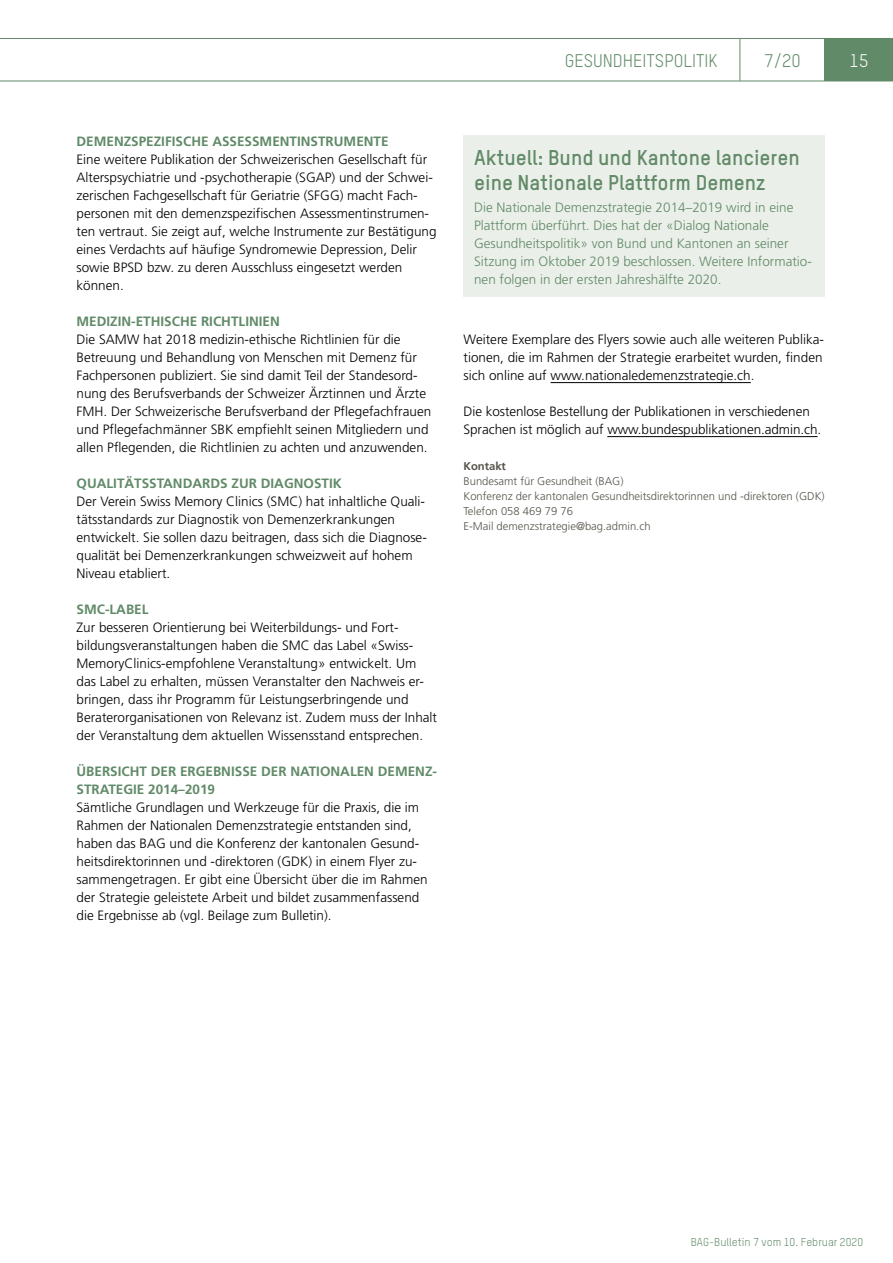
<style>
.page{position:relative;width:893px;height:1263px;background:#fff}
.page>*{position:absolute;margin:0;border:0;box-sizing:border-box;transform-origin:0 0}
.Text_Inhalte_Infobox_Titel_H2{font:700 21px/25.5px "TSTAR";color:#618a68}
.t1{font:18px "TSTAR";color:#618a68}
.t2{font:18px "TSTAR";color:#fff}
.Text_Inhalte_Lauftext_Normal{font:300 13.5px/18px "Frutiger";color:#000}
.Text_Inhalte_Infobox_Lauftext{font:300 13.5px/18px "Frutiger";color:#618a68}
.Text_Inhalte_Titel_Ebene_2{font:700 13.5px/18px "Frutiger";color:#618a68}
.Text_Inhalte_Lauftext_Klein{font:300 11.25px "Frutiger";color:#57544b}
.t3{font:11.25px "TSTAR";color:#618a68}
.Text_Inhalte_Lauftext_Klein_Titel_H2{font:700 11.25px "Frutiger";color:#57544b}
</style>
<div class="page">
<div style="left:825px;top:38px;width:68px;height:43px;background:#618a68"></div>
<hr style="left:0;top:38px;width:740px;height:1px;background:#618a68">
<hr style="left:740px;top:38px;width:85px;height:1px;background:#618a68">
<hr style="left:740px;top:39px;width:1px;height:42px;background:#618a68">
<hr style="left:0;top:81px;width:740px;height:1px;background:#618a68">
<hr style="left:740px;top:81px;width:85px;height:1px;background:#618a68">
<hr style="left:825px;top:81px;width:68px;height:1px;background:#618a68">
<hr style="left:550px;top:382px;width:201px;height:1px;background:#000">
<hr style="left:607px;top:436px;width:210px;height:1px;background:#000">
<div style="left:463px;top:136px;width:362px;height:161px;background:#ebefe9"></div>
<h2 class="t1" style="left:565px;top:50px;width:154px">GESUNDHEITSPOLITIK</h2>
<h2 class="t1" style="left:764px;top:49px;width:38px">7/20</h2>
<h2 class="t2" style="left:850px;top:49px;width:20px">15</h2>
<h3 class="Text_Inhalte_Titel_Ebene_2" style="left:77px;top:132px;width:314px">DEMENZSPEZIFISCHE ASSESSMENTINSTRUMENTE</h3>
<p class="Text_Inhalte_Lauftext_Normal" style="left:77px;top:150px;width:362px">Eine weitere Publikation der Schweizerischen Gesellschaft für Alterspsychiatrie und -psychotherapie (SGAP) und der Schwei&shy;zerischen Fachgesellschaft für Geriatrie (SFGG) macht Fach&shy;personen mit den demenzspezifischen Assessmentinstrumen&shy;ten vertraut. Sie zeigt auf, welche Instrumente zur Bestätigung eines Verdachts auf häufige Syndromewie Depression, Delir sowie BPSD bzw. zu deren Ausschluss eingesetzt werden können.</p>
<h3 class="Text_Inhalte_Titel_Ebene_2" style="left:77px;top:312px;width:205px">MEDIZIN-ETHISCHE RICHTLINIEN</h3>
<p class="Text_Inhalte_Lauftext_Normal" style="left:77px;top:330px;width:356px">Die SAMW hat 2018 medizin-ethische Richtlinien für die Betreuung und Behandlung von Menschen mit Demenz für Fachpersonen publiziert. Sie sind damit Teil der Standesord&shy;nung des Berufsverbands der Schweizer Ärztinnen und Ärzte FMH. Der Schweizerische Berufsverband der Pflegefachfrauen und Pflegefachmänner SBK empfiehlt seinen Mitgliedern und allen Pflegenden, die Richtlinien zu achten und anzuwenden.</p>
<h3 class="Text_Inhalte_Titel_Ebene_2" style="left:77px;top:474px;width:267px">QUALITÄTSSTANDARDS ZUR DIAGNOSTIK</h3>
<p class="Text_Inhalte_Lauftext_Normal" style="left:77px;top:492px;width:351px">Der Verein Swiss Memory Clinics (SMC) hat inhaltliche Quali&shy;tätsstandards zur Diagnostik von Demenzerkrankungen entwickelt. Sie sollen dazu beitragen, dass sich die Diagnose&shy;qualität bei Demenzerkrankungen schweizweit auf hohem Niveau etabliert.</p>
<h3 class="Text_Inhalte_Titel_Ebene_2" style="left:77px;top:600px;width:73px">SMC-LABEL</h3>
<p class="Text_Inhalte_Lauftext_Normal" style="left:77px;top:618px;width:362px">Zur besseren Orientierung bei Weiterbildungs- und Fort&shy;bildungsveranstaltungen haben die SMC das Label «Swiss-MemoryClinics-empfohlene Veranstaltung» entwickelt. Um das Label zu erhalten, müssen Veranstalter den Nachweis er&shy;bringen, dass ihr Programm für Leistungserbringende und Beraterorganisationen von Relevanz ist. Zudem muss der Inhalt der Veranstaltung dem aktuellen Wissensstand entsprechen.</p>
<h3 class="Text_Inhalte_Titel_Ebene_2" style="left:77px;top:762px;width:361px">ÜBERSICHT DER ERGEBNISSE DER NATIONALEN DEMENZ-<br>STRATEGIE 2014–2019</h3>
<p class="Text_Inhalte_Lauftext_Normal" style="left:77px;top:798px;width:353px">Sämtliche Grundlagen und Werkzeuge für die Praxis, die im Rahmen der Nationalen Demenzstrategie entstanden sind, haben das BAG und die Konferenz der kantonalen Gesund&shy;heitsdirektorinnen und -direktoren (GDK) in einem Flyer zu&shy;sammengetragen. Er gibt eine Übersicht über die im Rahmen der Strategie geleistete Arbeit und bildet zusammenfassend die Ergebnisse ab (vgl. Beilage zum Bulletin).</p>
<h3 class="Text_Inhalte_Infobox_Titel_H2" style="left:474px;top:144px;width:327px">Aktuell: Bund und Kantone lancieren eine Nationale Plattform Demenz</h3>
<p class="Text_Inhalte_Infobox_Lauftext" style="left:474px;top:199px;width:339px">Die Nationale Demenzstrategie 2014–2019 wird in eine Plattform überführt. Dies hat der «Dialog Nationale Gesundheitspolitik» von Bund und Kantonen an seiner Sitzung im Oktober 2019 beschlossen. Weitere Informatio&shy;nen folgen in der ersten Jahreshälfte 2020.</p>
<p class="Text_Inhalte_Lauftext_Normal" style="left:463px;top:330px;width:362px;text-align:justify">Weitere Exemplare des Flyers sowie auch alle weiteren Publika&shy;tionen, die im Rahmen der Strategie erarbeitet wurden, finden sich online auf www.nationaledemenzstrategie.ch.</p>
<p class="Text_Inhalte_Lauftext_Normal" style="left:463px;top:402px;width:359px">Die kostenlose Bestellung der Publikationen in verschiedenen<br>Sprachen ist möglich auf www.bundespublikationen.admin.ch.</p>
<h3 class="Text_Inhalte_Lauftext_Klein_Titel_H2" style="left:463px;top:460px;width:44px">Kontakt</h3>
<p class="Text_Inhalte_Lauftext_Klein" style="left:463px;top:475px;width:162px">Bundesamt für Gesundheit (BAG)</p>
<p class="Text_Inhalte_Lauftext_Klein" style="left:463px;top:490px;width:363px">Konferenz der kantonalen Gesundheitsdirektorinnen und -direktoren (GDK)</p>
<p class="Text_Inhalte_Lauftext_Klein" style="left:463px;top:505px;width:111px">Telefon 058 469 79 76</p>
<p class="Text_Inhalte_Lauftext_Klein" style="left:463px;top:520px;width:189px">E-Mail demenzstrategie@bag.admin.ch</p>
<p class="t3" style="left:691px;top:1235px;width:174px">BAG-Bulletin 7 vom 10. Februar 2020</p>
</div>
